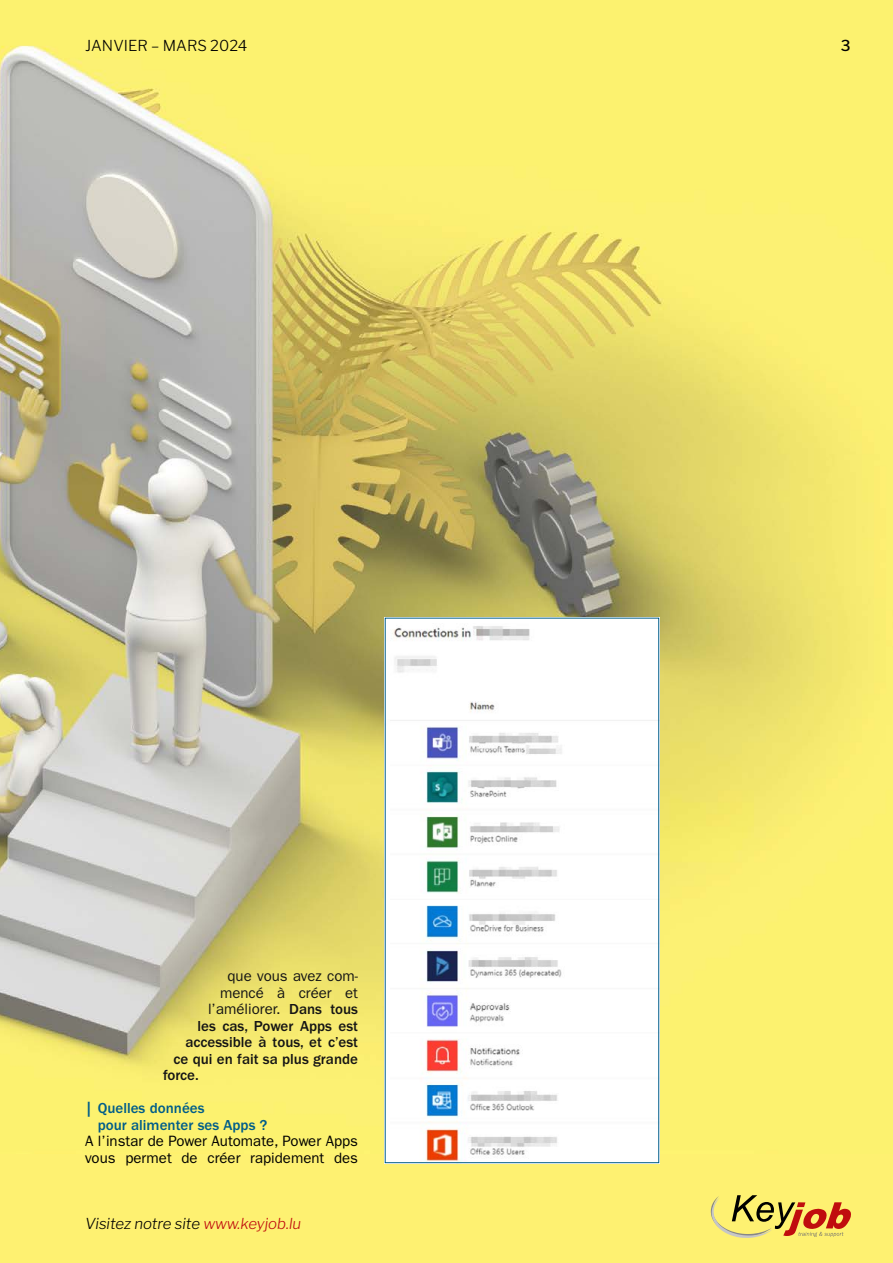
<style>
.page{position:relative;width:893px;height:1263px;background:#fef171}
.page>*{position:absolute;margin:0;border:0;box-sizing:border-box;transform-origin:0 0}
.t1{font:500 15px "ITC Franklin Gothic Std";color:#151515}
.t2{font:15px/16.5px "ITC Franklin Gothic Std";color:#000}
.t3{font:15px "ITC Franklin Gothic Std";color:#151515}
.t4{font:500 15px/16.5px "ITC Franklin Gothic Std";color:#005d89}
.t5{font:italic 100 15px "Libre Franklin";color:#000}
.t6{font:100 15px "Libre Franklin";letter-spacing:.005em;color:#000}
.s1{font-weight:500}
.s2{color:#c00d0e}
</style>
<div class="page">
<img style="left:0;top:45px;width:852px;height:1109px">
<img style="left:387px;top:620px;width:270px;height:541px">
<svg style="left:711px;top:1195px;width:140px;height:43px"></svg>
<p class="t6" style="left:85px;top:34px;width:164px">JANVIER – MARS 2024</p>
<p class="t6" style="left:841px;top:34px;width:11px">3</p>
<p class="t3" style="left:228px;top:968px;width:132px">que vous avez com-</p>
<p class="t3" style="left:220px;top:984px;width:139px">mencé à créer et</p>
<p class="t3" style="left:208px;top:1001px;width:152px">l’améliorer. <span class="s1">Dans tous</span></p>
<p class="t1" style="left:198px;top:1017px;width:162px">les cas, Power Apps est</p>
<p class="t1" style="left:186px;top:1034px;width:174px">accessible à tous, et c’est</p>
<p class="t1" style="left:174px;top:1050px;width:186px">ce qui en fait sa plus grande</p>
<p class="t1" style="left:163px;top:1067px;width:37px">force.</p>
<p class="t4" style="left:98px;top:1100px;width:171px;text-indent:-13px">| Quelles données<br>pour alimenter ses Apps ?</p>
<p class="t2" style="left:85px;top:1133px;width:274px">A l’instar de Power Automate, Power Apps vous permet de créer rapidement des</p>
<p class="t5" style="left:85px;top:1212px;width:218px">Visitez notre site <span class="s2">www.keyjob.lu</span></p>
</div>
